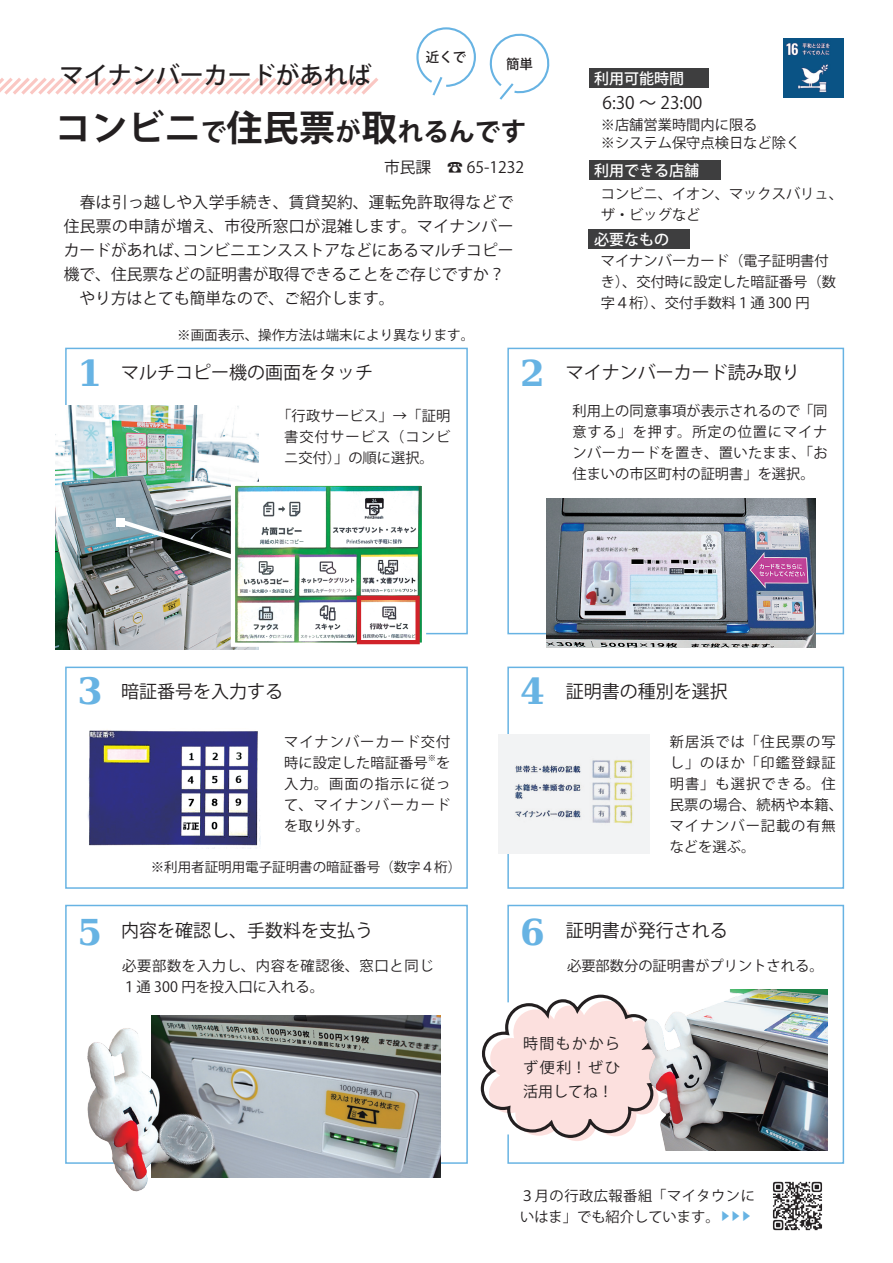
<style>
.page{position:relative;width:893px;height:1263px;background:#fff}
.page>*{position:absolute;margin:0;border:0;box-sizing:border-box;transform-origin:0 0}
.t1{font:700 36.3px "DejaVu Serif";color:#67b3e3}
.t2{font:700 36px "Koz Go Pro";letter-spacing:.01em;color:#231f20}
.t3{font:700 35.55px "DejaVu Serif";color:#67b3e3}
.t4{font:500 24px "Koz Go Pro";color:#231f20}
.t5{font:18px "Koz Go Pro";color:#231f20}
.t6{font:17.25px "Koz Go Pro";color:#231f20}
.t7{font:15.75px/24px "Koz Go Pro";letter-spacing:.02em;color:#231f20;text-align:right}
.t8{font:15.75px/24px "Koz Go Pro";color:#231f20}
.t9{font:500 15px "Koz Go Pro";color:#fff}
.t10{font:15px/24px "Koz Go Pro";letter-spacing:.095em;color:#231f20;text-align:justify}
.t11{font:14.25px/21px "Koz Go Pro";letter-spacing:.005em;color:#231f20}
.t12{font:14.25px/21px "Koz Go Pro";letter-spacing:.065em;color:#231f20;text-align:right}
.t13{font:14.25px/21px "Koz Go Pro";letter-spacing:.075em;color:#231f20}
.t14{font:14.25px/21px "Koz Go Pro";letter-spacing:.045em;color:#231f20}
.t15{font:14.25px "Koz Go Pro";letter-spacing:.035em;color:#231f20}
.t16{font:13.5px "Koz Go Pro";color:#231f20}
.t17{font:500 13.5px "Koz Go Pro";color:#231f20}
.t18{font:10.5px "Koz Go Pro";color:#67b3e3}
.t19{font:8.25px "Koz Go Pro";color:#231f20}
.s1{font-size:25.5px}
</style>
<div class="page">
<svg style="left:0;top:78px;width:378px;height:17px"></svg>
<div style="left:507px;top:348px;width:337px;height:286px;border:1px solid #67b3e3"></div>
<div style="left:507px;top:667px;width:337px;height:222px;border:1px solid #67b3e3"></div>
<svg style="left:480px;top:1018px;width:27px;height:95px"></svg>
<div style="left:589px;top:69px;width:119px;height:19px;background:#3e3e3f"></div>
<div style="left:589px;top:160px;width:132px;height:20px;background:#3e3e3f"></div>
<div style="left:589px;top:229px;width:101px;height:20px;background:#3e3e3f"></div>
<img style="left:56px;top:405px;width:203px;height:244px">
<svg style="left:114px;top:516px;width:117px;height:47px;background:#555f60"></svg>
<div style="left:117px;top:518px;width:8px;height:8px;background:#fff"></div>
<img style="left:547px;top:499px;width:269px;height:148px">
<img style="left:87px;top:730px;width:173px;height:118px">
<img style="left:236px;top:487px;width:185px;height:155px">
<div style="left:231px;top:482px;width:195px;height:165px;border:4px solid #fff"></div>
<div style="left:357px;top:596px;width:63px;height:48px;border:4px solid #d1232a"></div>
<img style="left:499px;top:734px;width:150px;height:119px">
<img style="left:151px;top:1015px;width:289px;height:162px">
<img style="left:70px;top:1023px;width:124px;height:169px">
<img style="left:784px;top:38px;width:59px;height:60px">
<svg style="left:507px;top:904px;width:338px;height:260px"></svg>
<img style="left:640px;top:990px;width:188px;height:160px">
<div style="left:65px;top:667px;width:403px;height:222px;border:1px solid #67b3e3"></div>
<svg style="left:489px;top:33px;width:61px;height:67px"></svg>
<svg style="left:416px;top:27px;width:60px;height:69px"></svg>
<img style="left:141px;top:1091px;width:93px;height:91px">
<img style="left:772px;top:1181px;width:51px;height:50px">
<h3 class="t4" style="left:60px;top:60px;width:314px">マイナンバーカードがあれば</h3>
<p class="t17" style="left:426px;top:49px;width:42px">近くで</p>
<p class="t17" style="left:506px;top:55px;width:28px">簡単</p>
<h2 class="t2" style="left:55px;top:104px;width:472px">コンビニ<span class="s1">で</span>住民票<span class="s1">が</span>取<span class="s1">れるんです</span></h2>
<p class="t8" style="left:447px;top:155px;width:79px">☎ 65-1232</p>
<p class="t8" style="left:384px;top:155px;width:49px">市民課</p>
<p class="t7" style="left:64px;top:190px;width:451px">　春は引っ越しや入学手続き、賃貸契約、運転免許取得などで住民票の申請が増え、市役所窓口が混雑します。マイナンバーコンビニエンスストアなどにあるマルチコピー</p>
<p class="t8" style="left:64px;top:238px;width:442px">カードがあれば、<br>機で、住民票などの証明書が取得できることをご存じですか?　やり方はとても簡単なので、ご紹介します。</p>
<h3 class="t3" style="left:78px;top:345px;width:26px">1</h3>
<p class="t16" style="left:177px;top:326px;width:299px">※画面表示、操作方法は端末により異なります。</p>
<p class="t5" style="left:121px;top:360px;width:253px">マルチコピー機の画面をタッチ</p>
<p class="t11" style="left:284px;top:406px;width:168px;text-align:justify;text-indent:-7px">「行政サービス」→「証明書交付サービス（コンビニ交付）」の順に選択。</p>
<h3 class="t3" style="left:520px;top:345px;width:26px">2</h3>
<p class="t9" style="left:594px;top:69px;width:91px">利用可能時間</p>
<p class="t6" style="left:602px;top:91px;width:101px">6:30 ~ 23:00</p>
<p class="t11" style="left:601px;top:116px;width:201px;line-height:18px">※店舗営業時間内に限る<br>※システム保守点検日など除く</p>
<p class="t9" style="left:594px;top:160px;width:106px">利用できる店舗</p>
<p class="t11" style="left:601px;top:184px;width:244px">コンビニ、イオン、マックスバリュ、ザ・ビッグなど</p>
<p class="t9" style="left:594px;top:229px;width:76px">必要なもの</p>
<p class="t11" style="left:601px;top:251px;width:237px">マイナンバーカード（電子証明書付き）、交付時に設定した暗証番号（数字４桁）、交付手数料１通 300 円</p>
<p class="t5" style="left:566px;top:360px;width:235px">マイナンバーカード読み取り</p>
<p class="t11" style="left:572px;top:400px;width:257px;text-align:justify">利用上の同意事項が表示されるので「同意する」を押す。所定の位置にマイナンバーカードを置き、置いたまま、「お住まいの市区町村の証明書」を選択。</p>
<h1 class="t1" style="left:78px;top:663px;width:27px">3</h1>
<h3 class="t3" style="left:78px;top:904px;width:26px">5</h3>
<p class="t5" style="left:121px;top:680px;width:163px">暗証番号を入力する</p>
<p class="t12" style="left:284px;top:732px;width:168px">マイナンバーカード交付を</p>
<p class="t19" style="left:428px;top:753px;width:10px">※</p>
<p class="t13" style="left:284px;top:753px;width:168px">時に設定した暗証番号<br>入力。画面の指示に従って、マイナンバーカードを取り外す。</p>
<p class="t16" style="left:151px;top:858px;width:312px">※利用者証明用電子証明書の暗証番号（数字４桁(</p>
<p class="t5" style="left:121px;top:918px;width:253px">内容を確認し、手数料を支払う</p>
<h3 class="t3" style="left:520px;top:663px;width:26px">4</h3>
<p class="t5" style="left:566px;top:680px;width:163px">証明書の種別を選択</p>
<p class="t12" style="left:670px;top:732px;width:175px;text-align:left">新居浜では「住民票の写し」のほか「印鑑登録証明書」も選択できる。住民票の場合、続柄や本籍、マイナンバー記載の有無などを選ぶ。</p>
<h3 class="t3" style="left:520px;top:904px;width:26px">6</h3>
<p class="t5" style="left:566px;top:918px;width:163px">証明書が発行される</p>
<p class="t14" style="left:122px;top:955px;width:313px">必要部数を入力し、内容を確認後、窓口と同じ<br>１通 300 円を投入口に入れる。</p>
<p class="t11" style="left:567px;top:955px;width:258px">必要部数分の証明書がプリントされる。</p>
<p class="t10" style="left:523px;top:1032px;width:99px">時間もかからず便利！ぜひ活用してね!</p>
<p class="t15" style="left:520px;top:1186px;width:236px">３月の行政広報番組「マイタウンに</p>
<p class="t18" style="left:720px;top:1209px;width:33px">▶▶▶</p>
<p class="t11" style="left:520px;top:1206px;width:201px">いはま」でも紹介しています。</p>
</div>
